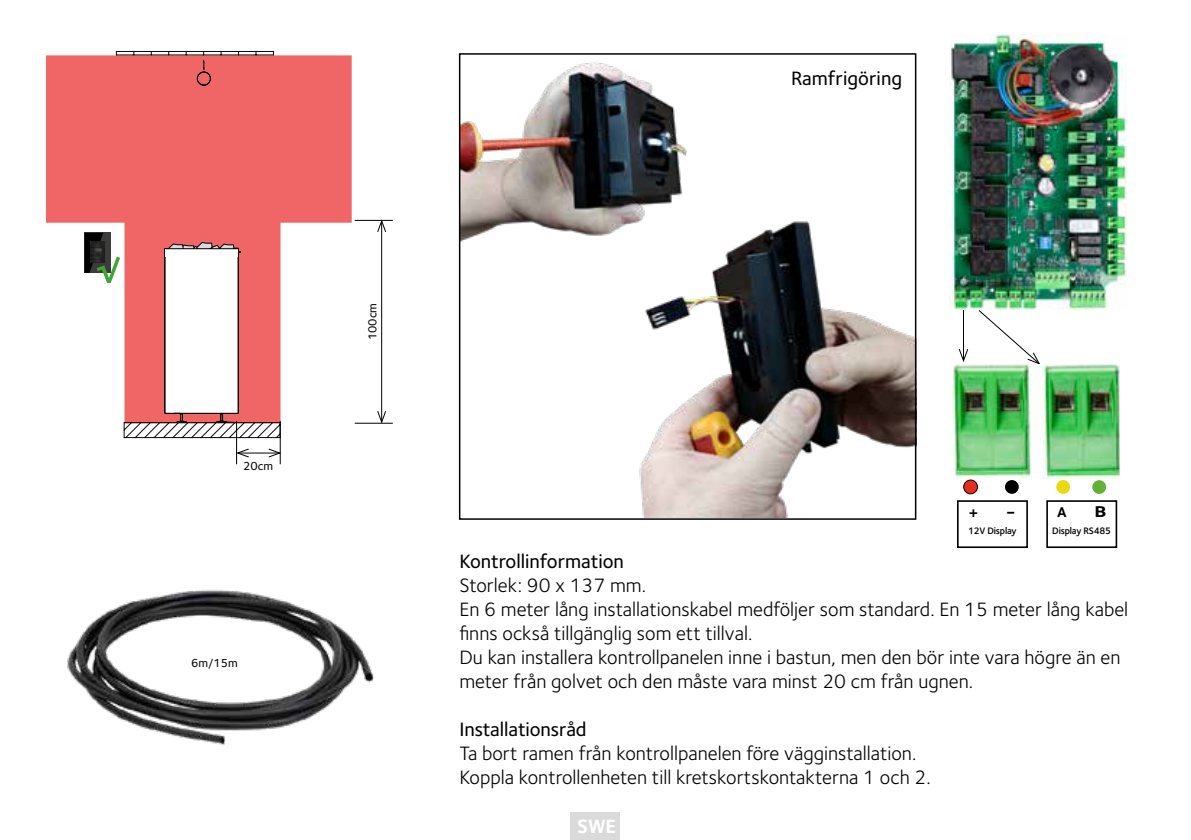
<style>
.page{position:relative;width:1191px;height:840px;background:#fff}
.page>*{position:absolute;margin:0;border:0;box-sizing:border-box;transform-origin:0 0}
.t1{font:20px/24px "Foundry Sterling OT2";color:#000}
.t2{font:500 20px "Foundry Sterling OT2";color:#000}
.t3{font:700 20px "Foundry Sterling OT2";color:#fff}
.t4{font:700 16.2px "Foundry Sterling OT2";color:#000;scale:1.25 1}
.t5{font:700 14.6px "Foundry Sterling OT2";color:#000}
.t6{font:500 12px "Foundry Sterling OT2";color:#000}
.t7{font:600 9.6px "Foundry Sterling OT2";letter-spacing:-.02em;color:#000}
</style>
<div class="page">
<img style="left:67px;top:589px;width:307px;height:156px">
<div style="left:46px;top:55px;width:306px;height:178px;background:#f06565"></div>
<svg style="left:115px;top:51px;width:166px;height:387px"></svg>
<hr style="left:280px;top:421px;width:1px;height:43px;background:#000">
<hr style="left:236px;top:421px;width:1px;height:43px;background:#000">
<hr style="left:238px;top:452px;width:42px;height:1px;background:#000">
<svg style="left:236px;top:448px;width:13px;height:9px"></svg>
<svg style="left:268px;top:448px;width:13px;height:9px"></svg>
<hr style="left:355px;top:220px;width:38px;height:1px;background:#000">
<hr style="left:355px;top:422px;width:38px;height:1px;background:#000">
<hr style="left:381px;top:221px;width:1px;height:201px;background:#000">
<svg style="left:377px;top:410px;width:9px;height:13px"></svg>
<svg style="left:377px;top:219px;width:9px;height:13px"></svg>
<svg style="left:164px;top:55px;width:104px;height:368px"></svg>
<div style="left:165px;top:249px;width:73px;height:7px;background:#fff"></div>
<hr style="left:165px;top:248px;width:73px;height:1px;background:#000">
<svg style="left:84px;top:233px;width:36px;height:50px"></svg>
<img style="left:90px;top:241px;width:14px;height:21px">
<hr style="left:963px;top:310px;width:1px;height:50px;background:#000">
<svg style="left:958px;top:349px;width:10px;height:13px"></svg>
<svg style="left:977px;top:309px;width:63px;height:55px"></svg>
<div style="left:957px;top:500px;width:71px;height:47px;border:2px solid #000"></div>
<div style="left:1046px;top:500px;width:71px;height:47px;border:2px solid #000"></div>
<div style="left:1056px;top:480px;width:14px;height:13px;background:#e9d90f;border-radius:50%"></div>
<div style="left:1005px;top:480px;width:13px;height:13px;background:#000;border-radius:50%"></div>
<div style="left:963px;top:480px;width:14px;height:13px;background:#e62d20;border-radius:50%"></div>
<div style="left:963px;top:479px;width:14px;height:14px;border:1px solid #000;border-radius:50%"></div>
<img style="left:950px;top:34px;width:176px;height:275px">
<img style="left:953px;top:364px;width:166px;height:114px">
<div style="left:1092px;top:480px;width:14px;height:13px;background:#62b037;border-radius:50%"></div>
<img style="left:462px;top:62px;width:225px;height:180px">
<img style="left:631px;top:207px;width:282px;height:309px">
<div style="left:459px;top:53px;width:457px;height:466px;border:2px solid #000"></div>
<div style="left:570px;top:811px;width:50px;height:28px;background:#dadada"></div>
<p class="t6" style="left:243px;top:456px;width:31px">20cm</p>
<p class="t6" style="left:191px;top:653px;width:48px">6m/15m</p>
<p class="t2" style="left:791px;top:63px;width:113px">Ramfrigöring</p>
<p class="t6" style="left:363px;top:340px;width:39px;rotate:-90deg">100cm</p>
<p class="t5" style="left:969px;top:500px;width:11px">+</p>
<p class="t4" style="left:1006px;top:498px;width:10px">-</p>
<p class="t7" style="left:968px;top:522px;width:50px">12V Display</p>
<p class="t5" style="left:1057px;top:500px;width:11px">A</p>
<p class="t4" style="left:1094px;top:498px;width:11px">B</p>
<p class="t7" style="left:1052px;top:522px;width:60px">Display RS485</p>
<p class="t2" style="left:459px;top:546px;width:166px">Kontrollinformation</p>
<p class="t1" style="left:459px;top:571px;width:670px">Storlek: 90 x 137 mm.<br>En 6 meter lång installationskabel medföljer som standard. En 15 meter lång kabel finns också tillgänglig som ett tillval.<br>Du kan installera kontrollpanelen inne i bastun, men den bör inte vara högre än en meter från golvet och den måste vara minst 20 cm från ugnen.</p>
<p class="t2" style="left:459px;top:714px;width:129px">Installationsråd</p>
<p class="t1" style="left:459px;top:739px;width:473px">Ta bort ramen från kontrollpanelen före vägginstallation.<br>Koppla kontrollenheten till kretskortskontakterna 1 och 2.</p>
<p class="t3" style="left:577px;top:810px;width:41px">SWE</p>
</div>
